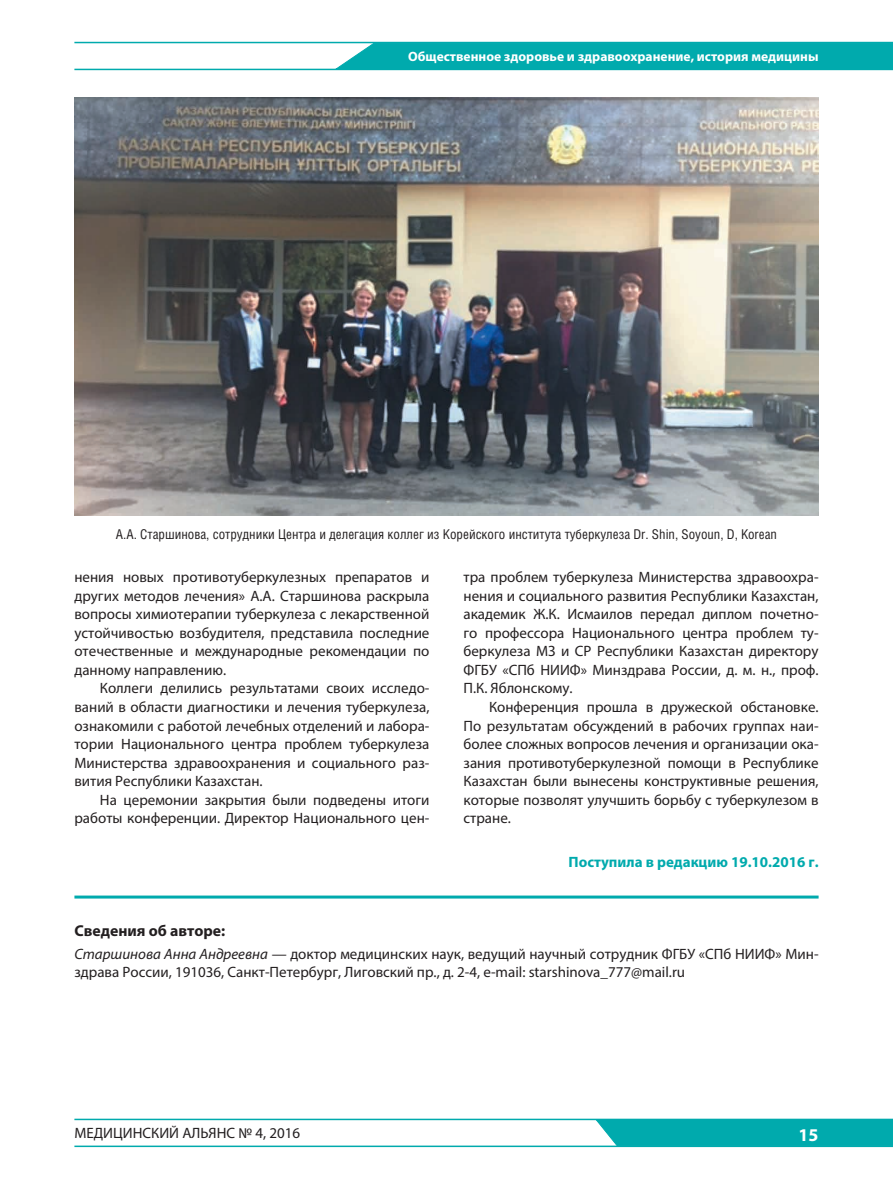
<style>
.page{position:relative;width:893px;height:1191px;background:#fff}
.page>*{position:absolute;margin:0;border:0;box-sizing:border-box;transform-origin:0 0}
.t1{font:700 18px "Myriad Pro";color:#fff}
.t2{font:700 15.75px "Myriad Pro";color:#231f20}
.t3{font:15px/18.6px "Myriad Pro";color:#231f20;text-align:justify}
.t4{font:700 15px "Myriad Pro";color:#00aaad}
.t5{font:13.5px "Helios Cond";color:#231f20}
.t6{font:700 13.5px "Myriad Pro";color:#fff}
.s1{font-style:italic}
</style>
<div class="page">
<div style="left:594px;top:1120px;width:299px;height:25px;background:#00aaad"></div>
<hr style="left:74px;top:1145px;width:819px;height:2px;background:#00aaad">
<hr style="left:74px;top:1118px;width:819px;height:2px;background:#00aaad">
<hr style="left:74px;top:42px;width:819px;height:1px;background:#00aaad">
<hr style="left:74px;top:69px;width:819px;height:1px;background:#00aaad">
<div style="left:334px;top:43px;width:559px;height:26px;background:#00aaad"></div>
<img style="left:74px;top:98px;width:745px;height:418px">
<hr style="left:74px;top:895px;width:745px;height:3px;background:#00aaad">
<p class="t6" style="left:408px;top:48px;width:412px">Общественное здоровье и здравоохранение, история медицины</p>
<p class="t5" style="left:116px;top:526px;width:663px">А.А. Старшинова, сотрудники Центра и делегация коллег из Корейского института туберкулеза Dr. Shin, Soyoun, D, Korean</p>
<p class="t3" style="left:74px;top:568px;width:357px">нения новых противотуберкулезных препаратов и других методов лечения» А.А. Старшинова раскрыла вопросы химиотерапии туберкулеза с лекарственной устойчивостью возбудителя, представила последние отечественные и международные рекомендации по данному направлению.</p>
<p class="t3" style="left:74px;top:679px;width:357px;text-indent:26px">Коллеги делились результатами своих исследо&shy;ваний в области диагностики и лечения туберкулеза, ознакомили с работой лечебных отделений и лабора&shy;тории Национального центра проблем туберкулеза Министерства здравоохранения и социального раз&shy;вития Республики Казахстан.</p>
<p class="t3" style="left:74px;top:790px;width:357px;text-align:right">На церемонии закрытия были подведены итоги работы конференции. Директор Национального цен-</p>
<p class="t3" style="left:463px;top:568px;width:357px">тра проблем туберкулеза Министерства здравоохра&shy;нения и социального развития Республики Казахстан, академик Ж.К. Исмаилов передал диплом почетно&shy;го профессора Национального центра проблем ту&shy;беркулеза МЗ и СР Республики Казахстан директору ФГБУ «СПб НИИФ» Минздрава России, д. м. н., проф.<br>П.К. Яблонскому.</p>
<p class="t3" style="left:463px;top:697px;width:357px;text-indent:26px">Конференция прошла в дружеской обстановке.<br>По результатам обсуждений в рабочих группах наи&shy;более сложных вопросов лечения и организации ока&shy;зания противотуберкулезной помощи в Республике Казахстан были вынесены конструктивные решения, которые позволят улучшить борьбу с туберкулезом в стране.</p>
<p class="t4" style="left:569px;top:852px;width:251px">Поступила в редакцию 19.10.2016 г.</p>
<p class="t2" style="left:74px;top:920px;width:152px">Сведения об авторе:</p>
<p class="t3" style="left:74px;top:944px;width:745px"><span class="s1">Старшинова Анна Андреевна</span> — доктор медицинских наук, ведущий научный сотрудник ФГБУ «СПб НИИФ» Мин&shy;здрава России, 191036, Санкт-Петербург, Лиговский пр., д. 2-4, e-mail: starshinova_777@mail.ru</p>
<p class="t3" style="left:74px;top:1123px;width:227px">МЕДИЦИНСКИЙ АЛЬЯНС № 4, 2016</p>
<p class="t1" style="left:798px;top:1123px;width:21px">15</p>
</div>
